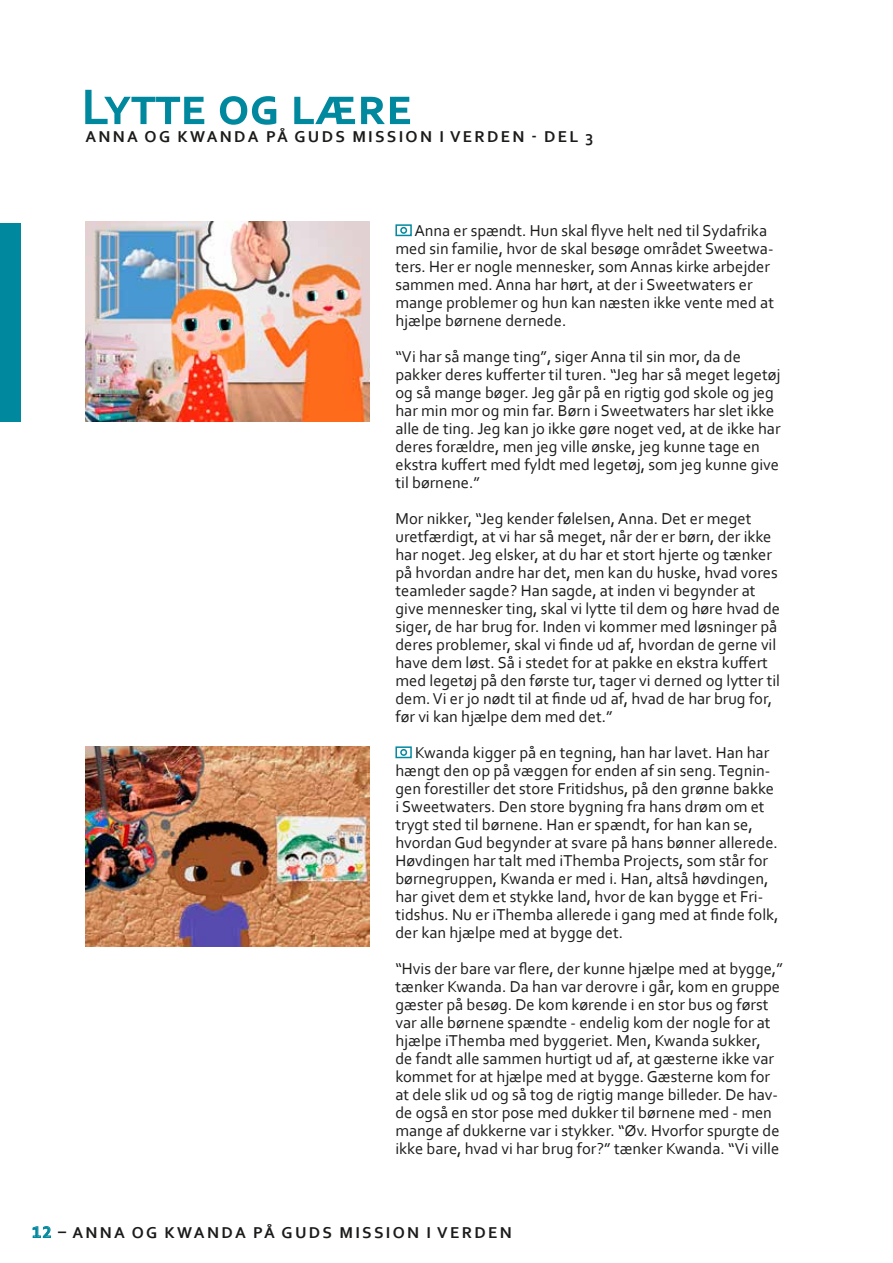
<style>
.page{position:relative;width:893px;height:1263px;background:#fff}
.page>*{position:absolute;margin:0;border:0;box-sizing:border-box;transform-origin:0 0}
.t1{font:700 52.5px "Corbel";letter-spacing:.01em;color:#00889e}
.t2{font:16.5px/18px "Corbel";color:#1c1b1a}
.t3{font:700 16.5px "Corbel";letter-spacing:.14em;color:#1c1b1a}
.s1{color:#00889e}
</style>
<div class="page">
<div style="left:395px;top:224px;width:17px;height:12px;border:2px solid #00889e"></div>
<div style="left:400px;top:227px;width:7px;height:7px;border:2px solid #00889e;border-radius:50%"></div>
<div style="left:395px;top:746px;width:17px;height:12px;border:2px solid #00889e"></div>
<div style="left:400px;top:749px;width:7px;height:7px;border:2px solid #00889e;border-radius:50%"></div>
<img style="left:85px;top:221px;width:284px;height:201px">
<img style="left:85px;top:746px;width:284px;height:200px">
<div style="left:0;top:223px;width:21px;height:198px;background:#00889e"></div>
<h1 class="t1" style="left:81px;top:74px;width:333px">Lytte og lære</h1>
<p class="t3" style="left:85px;top:126px;width:510px">ANNA OG KWANDA PÅ GUDS MISSION I VERDEN - DEL 3</p>
<p class="t2" style="left:395px;top:221px;width:380px;text-indent:19px">Anna er spændt. Hun skal flyve helt ned til Sydafrika med sin familie, hvor de skal besøge området Sweetwa&shy;ters. Her er nogle mennesker, som Annas kirke arbejder sammen med. Anna har hørt, at der i Sweetwaters er mange problemer og hun kan næsten ikke vente med at hjælpe børnene dernede.</p>
<p class="t2" style="left:395px;top:347px;width:387px">“Vi har så mange ting”, siger Anna til sin mor, da de pakker deres kufferter til turen. “Jeg har så meget legetøj og så mange bøger. Jeg går på en rigtig god skole og jeg har min mor og min far. Børn i Sweetwaters har slet ikke alle de ting. Jeg kan jo ikke gøre noget ved, at de ikke har deres forældre, men jeg ville ønske, jeg kunne tage en ekstra kuffert med fyldt med legetøj, som jeg kunne give til børnene.”</p>
<p class="t2" style="left:395px;top:509px;width:386px">Mor nikker, “Jeg kender følelsen,Anna. Det er meget uretfærdigt, at vi har så meget, når der er børn, der ikke har noget. Jeg elsker, at du har et stort hjerte og tænker på hvordan andre har det, men kan du huske, hvad vores teamleder sagde ? Han sagde, at inden vi begynder at give mennesker ting, skal vi lytte til dem og høre hvad de siger, de har brug for. Inden vi kommer med løsninger på deres problemer, skal vi finde ud af, hvordan de gerne vil have dem løst. Så i stedet for at pakke en ekstra kuffert med legetøj på den første tur, tager vi derned og lytter til dem.Vi er jo nødt til at finde ud af, hvad de har brug for, før vi kan hjælpe dem med det.”</p>
<p class="t2" style="left:395px;top:743px;width:385px;text-indent:20px">Kwanda kigger på en tegning, han har lavet. Han har hængt den op på væggen for enden af sin seng.Tegnin&shy;gen forestiller det store Fritidshus, på den grønne bakke i Sweetwaters. Den store bygning fra hans drøm om et trygt sted til børnene. Han er spændt, for han kan se, hvordan Gud begynder at svare på hans bønner allerede.<br>Høvdingen har talt med iThemba Projects, som står for børnegruppen, Kwanda er med i. Han, altså høvdingen, har givet dem et stykke land, hvor de kan bygge et Fri&shy;tidshus. Nu er iThemba allerede i gang med at finde folk, der kan hjælpe med at bygge det.</p>
<p class="t2" style="left:395px;top:959px;width:389px">“Hvis der bare var flere, der kunne hjælpe med at bygge,” tænker Kwanda. Da han var derovre i går, kom en gruppe gæster på besøg. De kom kørende i en stor bus og først var alle børnene spændte - endelig kom der nogle for at hjælpe iThemba med byggeriet. Men, Kwanda sukker,<br>de fandt alle sammen hurtigt ud af, at gæsterne ikke var kommet for at hjælpe med at bygge. Gæsterne kom for at dele slik ud og så tog de rigtig mange billeder. De hav&shy;de også en stor pose med dukker til børnene med - men mange af dukkerne var i stykker. “Øv. Hvorfor spurgte de ikke bare, hvad vi har brug for ?” tænker Kwanda. “Vi ville</p>
<p class="t3" style="left:32px;top:1222px;width:481px"><span class="s1">12</span> – ANNA OG KWANDA PÅ GUDS MISSION I VERDEN</p>
</div>
